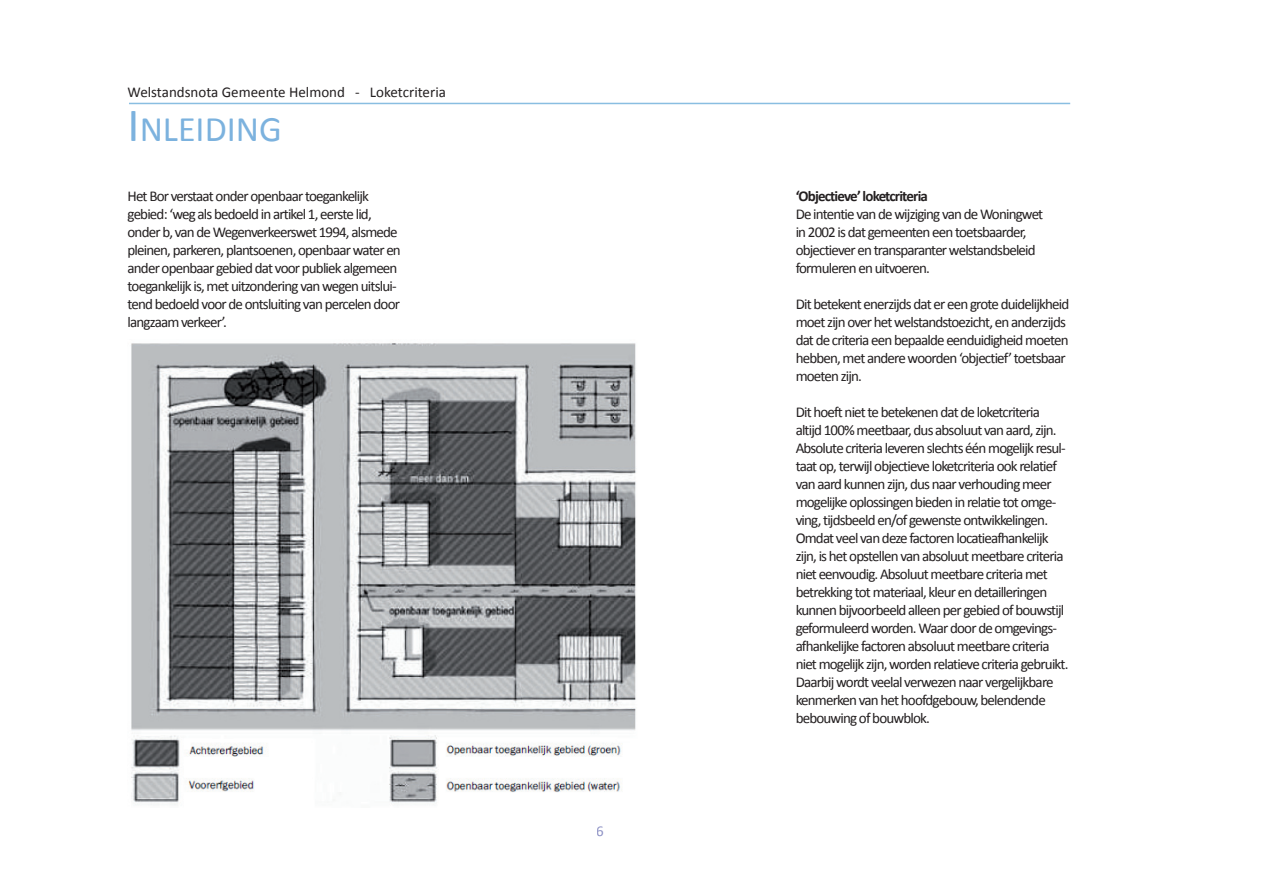
<style>
.page{position:relative;width:1263px;height:893px;background:#fff}
.page>*{position:absolute;margin:0;border:0;box-sizing:border-box;transform-origin:0 0}
.t1{font:36px "Calibri";color:#7cb2de}
.t2{font:15px/18px "Calibri";letter-spacing:-.055em;color:#231f20}
.t3{font:15px "Calibri";color:#231f20}
.t4{font:700 15px "Calibri";letter-spacing:-.055em;color:#231f20}
.t5{font:15px "Calibri";color:#5b61ab}
.s1{font-size:48px}
</style>
<div class="page">
<hr style="left:129px;top:103px;width:941px;height:1px;background:#89bee1">
<img style="left:131px;top:343px;width:505px;height:462px">
<p class="t3" style="left:128px;top:83px;width:320px">Welstandsnota Gemeente Helmond - Loketcriteria</p>
<h1 class="t1" style="left:128px;top:107px;width:156px"><span class="s1">I</span>NLEIDING</h1>
<p class="t2" style="left:128px;top:186px;width:275px">Het Bor verstaat onder openbaar toegankelijk gebied: ‘weg als bedoeld in artikel 1, eerste lid, onder b, van de Wegenverkeerswet 1994, alsmede pleinen, parkeren, plantsoenen, openbaar water en ander openbaar gebied dat voor publiek algemeen toegankelijk is, met uitzondering van wegen uitslui&shy;tend bedoeld voor de ontsluiting van percelen door langzaam verkeer’.</p>
<p class="t4" style="left:796px;top:187px;width:134px">‘Objectieve’ loketcriteria</p>
<p class="t2" style="left:796px;top:204px;width:249px">De intentie van de wijziging van de Woningwet in 2002 is dat gemeenten een toetsbaarder, objectiever en transparanter welstandsbeleid formuleren en uitvoeren.</p>
<p class="t2" style="left:796px;top:294px;width:275px">Dit betekent enerzijds dat er een grote duidelijkheid moet zijn over het welstandstoezicht, en anderzijds dat de criteria een bepaalde eenduidigheid moeten hebben, met andere woorden ‘objectief’ toetsbaar moeten zijn.</p>
<p class="t2" style="left:796px;top:402px;width:274px">Dit hoeft niet te betekenen dat de loketcriteria altijd 100% meetbaar, dus absoluut van aard, zijn.<br>Absolute criteria leveren slechts één mogelijk resul&shy;taat op, terwijl objectieve loketcriteria ook relatief van aard kunnen zijn, dus naar verhouding meer mogelijke oplossingen bieden in relatie tot omge&shy;ving, tijdsbeeld en/of gewenste ontwikkelingen.<br>Omdat veel van deze factoren locatieafhankelijk zijn, is het opstellen van absoluut meetbare criteria niet eenvoudig. Absoluut meetbare criteria met betrekking tot materiaal, kleur en detailleringen kunnen bijvoorbeeld alleen per gebied of bouwstijl geformuleerd worden. Waar door de omgevings&shy;afhankelijke factoren absoluut meetbare criteria niet mogelijk zijn, worden relatieve criteria gebruikt.<br>Daarbij wordt veelal verwezen naar vergelijkbare kenmerken van het hoofdgebouw, belendende bebouwing of bouwblok.</p>
<p class="t5" style="left:597px;top:822px;width:9px">6</p>
</div>
